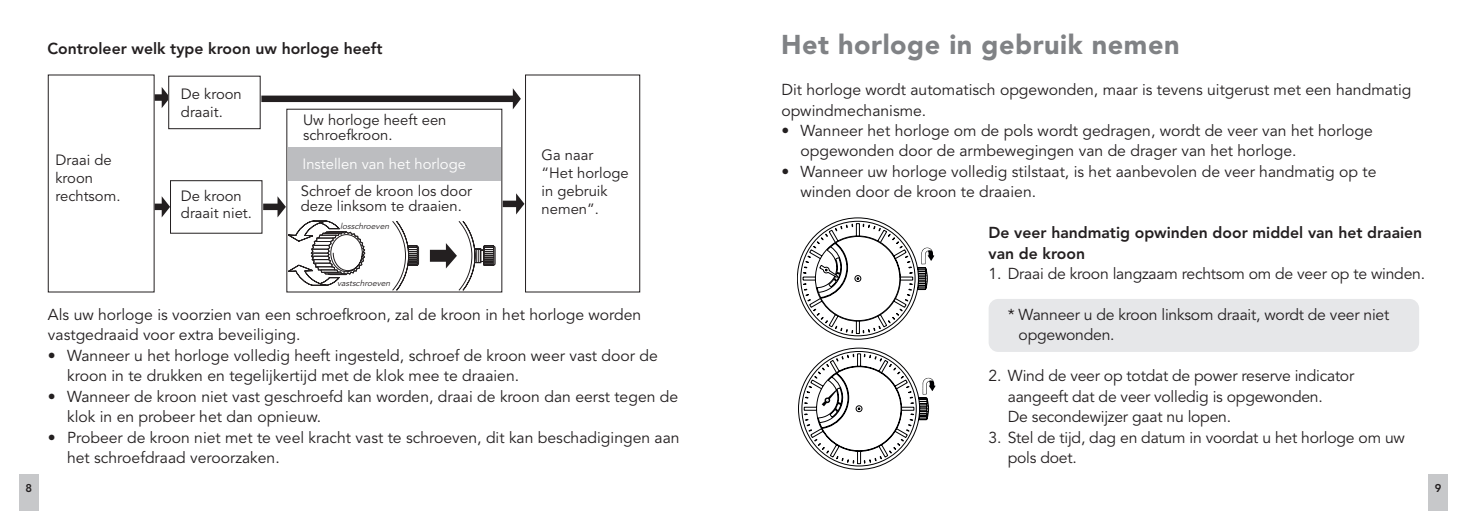
<style>
.page{position:relative;width:1467px;height:511px;background:#fff}
.page>*{position:absolute;margin:0;border:0;box-sizing:border-box;transform-origin:0 0}
.heading_1{font:900 27px "Avenir LT Std";letter-spacing:.02em;color:#808285}
.Body{font:15.75px/20.5px "Avenir LT Std";color:#231f20}
.Body_Small{font:800 15.75px/20.5px "Avenir LT Std";color:#231f20}
.heading_2{font:800 15.75px "Avenir LT Std";color:#231f20}
.t1{font:14.85px/17.8px "Avenir LT Std";color:#231f20}
.t2{font:14.85px/27.7px "Avenir LT Std";color:#fff}
.t3{font:800 11.25px "Avenir LT Std";color:#231f20}
.t4{font:italic 8.33px "Avenir LT Std";color:#231f20}
.s1{color:#231f20}
</style>
<div class="page">
<svg style="left:797px;top:217px;width:137px;height:122px"></svg>
<svg style="left:798px;top:347px;width:137px;height:122px"></svg>
<div style="left:19px;top:473px;width:19px;height:37px;background:#c7c8ca"></div>
<div style="left:1429px;top:473px;width:19px;height:37px;background:#c7c8ca"></div>
<div style="left:989px;top:299px;width:430px;height:52px;background:#e6e7e9;border-radius:10px"></div>
<svg style="left:155px;top:196px;width:15px;height:21px"></svg>
<svg style="left:503px;top:193px;width:21px;height:21px"></svg>
<svg style="left:261px;top:88px;width:260px;height:21px"></svg>
<svg style="left:155px;top:87px;width:13px;height:21px"></svg>
<div style="left:48px;top:75px;width:106px;height:217px;border:1px solid #231f20"></div>
<div style="left:168px;top:76px;width:92px;height:53px;border:1px solid #231f20"></div>
<div style="left:525px;top:75px;width:115px;height:217px;border:1px solid #231f20"></div>
<div style="left:170px;top:180px;width:92px;height:53px;border:1px solid #231f20"></div>
<div style="left:288px;top:147px;width:213px;height:33px;background:#bcbdc0"></div>
<svg style="left:392px;top:221px;width:103px;height:69px"></svg>
<svg style="left:263px;top:196px;width:103px;height:89px"></svg>
<p class="heading_2" style="left:48px;top:39px;width:337px">Controleer welk type kroon uw horloge heeft</p>
<p class="t1" style="left:55px;top:151px;width:66px">Draai de kroon rechtsom.</p>
<p class="t1" style="left:181px;top:85px;width:62px">De kroon draait.</p>
<p class="t1" style="left:181px;top:187px;width:72px">De kroon draait niet.</p>
<p class="t1" style="left:303px;top:113px;width:145px;line-height:14.8px">Uw horloge heeft een schroefkroon.</p>
<p class="t2" style="left:301px;top:150px;width:173px">Instellen van het horloge<br><span class="s1">Schroef de kroon los door</span></p>
<p class="t1" style="left:301px;top:197px;width:162px">deze linksom te draaien.</p>
<p class="t4" style="left:340px;top:221px;width:53px">losschroeven</p>
<p class="t4" style="left:337px;top:277px;width:57px">vastschroeven</p>
<p class="t1" style="left:542px;top:146px;width:89px">Ga naar<br>“Het horloge in gebruik nemen”.</p>
<p class="Body" style="left:48px;top:304px;width:595px">Als uw horloge is voorzien van een schroefkroon, zal de kroon in het horloge worden vastgedraaid voor extra beveiliging.</p>
<p class="Body" style="left:67px;top:345px;width:592px;text-indent:-19px">• Wanneer u het horloge volledig heeft ingesteld, schroef de kroon weer vast door de kroon in te drukken en tegelijkertijd met de klok mee te draaien.</p>
<p class="Body" style="left:67px;top:386px;width:613px;text-indent:-19px">• Wanneer de kroon niet vast geschroefd kan worden, draai de kroon dan eerst tegen de klok in en probeer het dan opnieuw.</p>
<p class="Body" style="left:67px;top:427px;width:614px;text-indent:-19px">• Probeer de kroon niet met te veel kracht vast te schroeven, dit kan beschadigingen aan het schroefdraad veroorzaken.</p>
<p class="heading_1" style="left:781px;top:28px;width:400px">Het horloge in gebruik nemen</p>
<p class="Body" style="left:781px;top:80px;width:632px">Dit horloge wordt automatisch opgewonden, maar is tevens uitgerust met een handmatig</p>
<p class="Body" style="left:781px;top:100px;width:146px">opwindmechanisme.</p>
<p class="Body" style="left:800px;top:121px;width:574px;text-indent:-19px">• Wanneer het horloge om de pols wordt gedragen, wordt de veer van het horloge opgewonden door de armbewegingen van de drager van het horloge.</p>
<p class="Body" style="left:800px;top:161px;width:578px;text-indent:-19px">• Wanneer uw horloge volledig stilstaat, is het aanbevolen de veer handmatig op te winden door de kroon te draaien.</p>
<p class="Body_Small" style="left:989px;top:222px;width:435px">De veer handmatig opwinden door middel van het draaien van de kroon</p>
<p class="Body" style="left:989px;top:264px;width:438px">1. Draai de kroon langzaam rechtsom om de veer op te winden.</p>
<p class="Body" style="left:1019px;top:304px;width:372px;text-indent:-11px">* Wanneer u de kroon linksom draait, wordt de veer niet opgewonden.</p>
<p class="Body" style="left:1008px;top:366px;width:348px;text-indent:-19px">2. Wind de veer op totdat de power reserve indicator aangeeft dat de veer volledig is opgewonden.<br>De secondewijzer gaat nu lopen.</p>
<p class="Body" style="left:1008px;top:427px;width:399px;text-indent:-19px">3. Stel de tijd, dag en datum in voordat u het horloge om uw pols doet.</p>
<p class="t3" style="left:25px;top:481px;width:8px">8</p>
<p class="t3" style="left:1435px;top:481px;width:8px">9</p>
</div>
